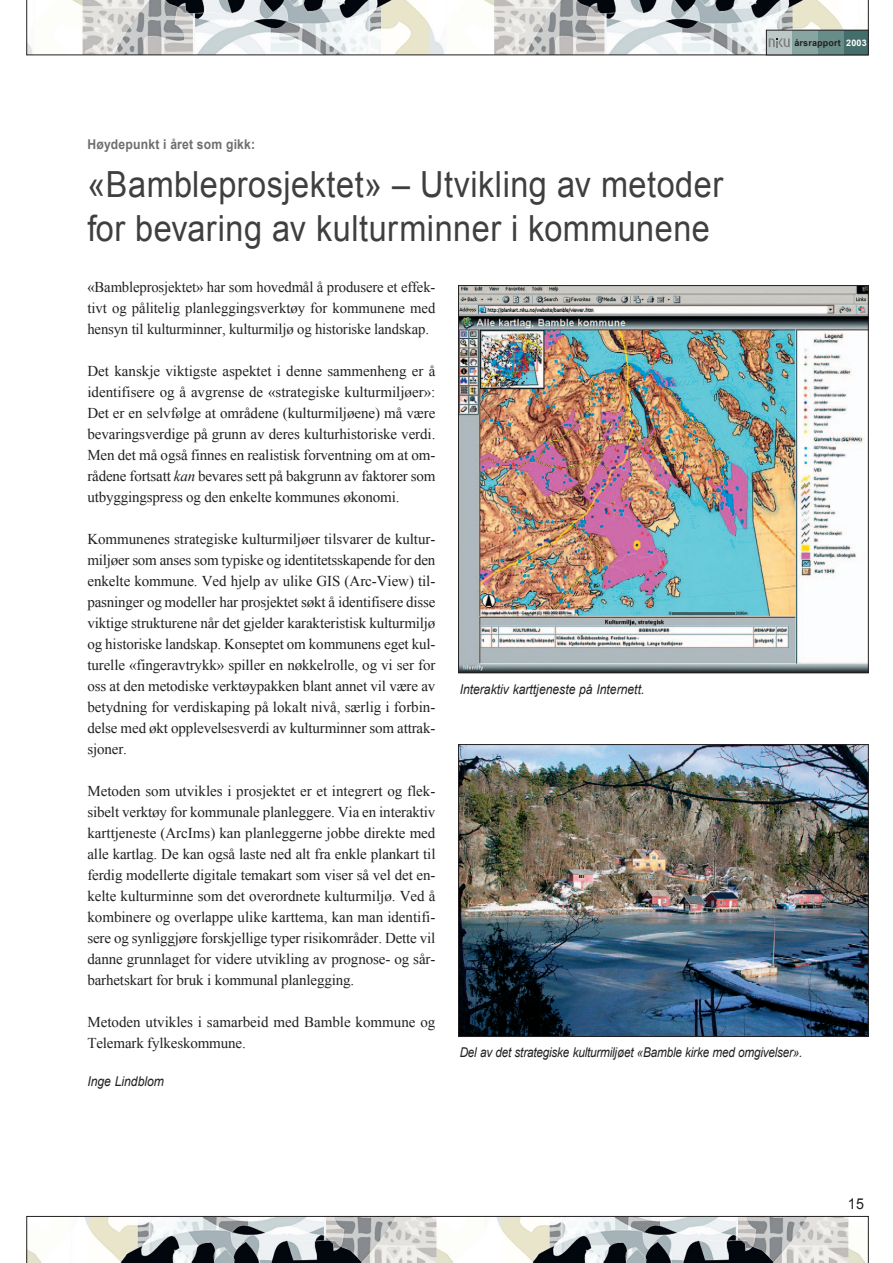
<style>
.page{position:relative;width:893px;height:1263px;background:#fff}
.page>*{position:absolute;margin:0;border:0;box-sizing:border-box;transform-origin:0 0}
.t1{font:36px/43.2px "Arial";letter-spacing:.015em;color:#3f3f40;scale:.9 1}
.t2{font:15px/21px "Times New Roman";letter-spacing:-.01em;color:#231f20;text-align:justify}
.t3{font:15px "Arial";color:#231f20;scale:.95 1}
.t4{font:italic 13.5px "Arial";letter-spacing:-.015em;color:#231f20;scale:.87 1}
.t5{font:italic 13.5px "Arial";letter-spacing:-.015em;color:#231f20;scale:.9 1}
.t6{font:700 13.5px "Arial";letter-spacing:.015em;color:#6d6e71;scale:.9 1}
.t7{font:700 9px "Arial";letter-spacing:.015em;color:#231f20}
.s1{color:#fff}
.s2{font-style:italic}
</style>
<div class="page">
<svg style="left:26px;top:0;width:842px;height:55px"></svg>
<div style="left:842px;top:30px;width:26px;height:25px;background:#446e6b"></div>
<div style="left:817px;top:30px;width:26px;height:25px;background:#688c87"></div>
<div style="left:791px;top:30px;width:26px;height:25px;background:#89a5a1"></div>
<div style="left:766px;top:30px;width:26px;height:25px;background:#bdc9c7"></div>
<div style="left:766px;top:30px;width:102px;height:25px;border:1px solid #231f20"></div>
<svg style="left:768px;top:38px;width:21px;height:9px"></svg>
<svg style="left:26px;top:1216px;width:842px;height:47px"></svg>
<img style="left:460px;top:746px;width:406px;height:289px">
<div style="left:458px;top:744px;width:410px;height:293px;border:1px solid #231f20"></div>
<img style="left:460px;top:287px;width:406px;height:384px">
<p class="t6" style="left:87px;top:137px;width:188px">Høydepunkt i året som gikk:</p>
<h1 class="t1" style="left:87px;top:163px;width:708px">«Bambleprosjektet» – Utvikling av metoder for bevaring av kulturminner i kommunene</h1>
<p class="t7" style="left:794px;top:38px;width:74px">årsrapport <span class="s1">2003</span></p>
<p class="t2" style="left:87px;top:277px;width:349px">«Bambleprosjektet» har som hovedmål å produsere et effek&shy;tivt og pålitelig planleggingsverktøy for kommunene med hensyn til kulturminner, kulturmiljø og historiske landskap.</p>
<p class="t2" style="left:87px;top:361px;width:349px">Det kanskje viktigste aspektet i denne sammenheng er å identifisere og å avgrense de «strategiske kulturmiljøer»:<br>Det er en selvfølge at områdene (kulturmiljøene) må være bevaringsverdige på grunn av deres kulturhistoriske verdi.<br>Men det må også finnes en realistisk forventning om at om&shy;rådene fortsatt <span class="s2">kan</span> bevares sett på bakgrunn av faktorer som utbyggingspress og den enkelte kommunes økonomi.</p>
<p class="t2" style="left:87px;top:529px;width:349px">Kommunenes strategiske kulturmiljøer tilsvarer de kultur&shy;miljøer som anses som typiske og identitetsskapende for den enkelte kommune. Ved hjelp av ulike GIS (Arc-View) til&shy;pasninger og modeller har prosjektet søkt å identifisere disse viktige strukturene når det gjelder karakteristisk kulturmiljø og historiske landskap. Konseptet om kommunens eget kul&shy;turelle «fingeravtrykk» spiller en nøkkelrolle, og vi ser for oss at den metodiske verktøypakken blant annet vil være av betydning for verdiskaping på lokalt nivå, særlig i forbin&shy;delse med økt opplevelsesverdi av kulturminner som attrak&shy;sjoner.</p>
<p class="t2" style="left:87px;top:781px;width:349px">Metoden som utvikles i prosjektet er et integrert og flek&shy;sibelt verktøy for kommunale planleggere. Via en interaktiv karttjeneste (ArcIms) kan planleggerne jobbe direkte med alle kartlag. De kan også laste ned alt fra enkle plankart til ferdig modellerte digitale temakart som viser så vel det en&shy;kelte kulturminne som det overordnete kulturmiljø. Ved å kombinere og overlappe ulike karttema, kan man identifi&shy;sere og synliggjøre forskjellige typer risikområder. Dette vil danne grunnlaget for videre utvikling av prognose- og sår&shy;barhetskart for bruk i kommunal planlegging.</p>
<p class="t2" style="left:87px;top:1012px;width:349px">Metoden utvikles i samarbeid med Bamble kommune og<br>Telemark fylkeskommune.</p>
<p class="t5" style="left:87px;top:1074px;width:87px">Inge Lindblom</p>
<p class="t5" style="left:459px;top:682px;width:207px">Interaktiv karttjeneste på Internett.</p>
<p class="t4" style="left:459px;top:1045px;width:395px">Del av det strategiske kulturmiljøet «Bamble kirke med omgivelser».</p>
<p class="t3" style="left:847px;top:1196px;width:19px">15</p>
</div>
